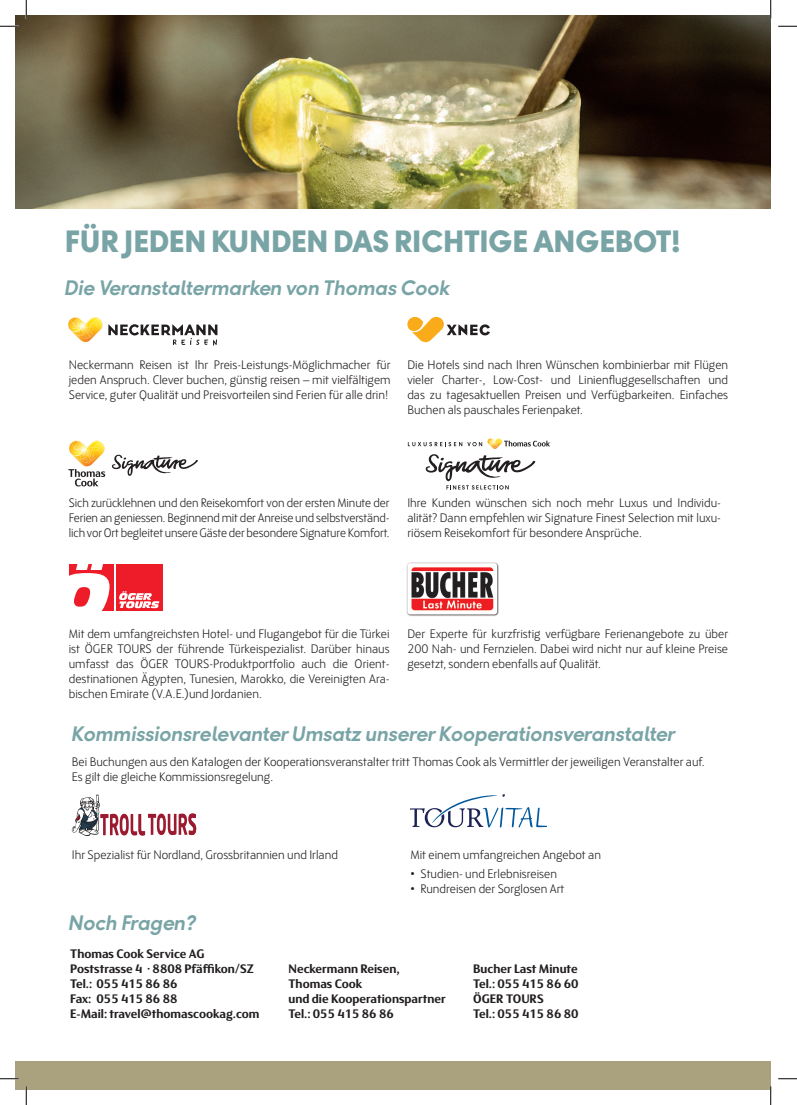
<style>
.page{position:relative;width:797px;height:1105px;background:#fff}
.page>*{position:absolute;margin:0;border:0;box-sizing:border-box;transform-origin:0 0}
.t1{font:900 31.25px "Thomas Headline";color:#79a4a6}
.t2{font:italic 700 21.25px "Thomas Headline";color:#79a4a6}
.t3{font:300 12.5px/15px "FS Blake";color:#231f20;text-align:justify}
.t4{font:700 12.5px/15px "FS Blake";color:#231f20}
</style>
<div class="page">
<img style="left:16px;top:16px;width:754px;height:193px">
<svg style="left:72px;top:795px;width:124px;height:41px"></svg>
<svg style="left:410px;top:794px;width:137px;height:33px"></svg>
<div style="left:16px;top:1061px;width:754px;height:28px;background:#aaa17e"></div>
<svg style="left:68px;top:317px;width:149px;height:29px"></svg>
<svg style="left:68px;top:440px;width:37px;height:46px"></svg>
<svg style="left:112px;top:455px;width:86px;height:21px"></svg>
<svg style="left:408px;top:438px;width:142px;height:52px"></svg>
<div style="left:69px;top:565px;width:94px;height:46px;background:#ee1c28"></div>
<hr style="left:114px;top:565px;width:1px;height:46px;background:#fff">
<svg style="left:119px;top:591px;width:40px;height:17px"></svg>
<svg style="left:69px;top:565px;width:40px;height:46px"></svg>
<img style="left:406px;top:562px;width:93px;height:54px">
<svg style="left:407px;top:317px;width:83px;height:25px"></svg>
<svg style="left:0;top:25px;width:19px;height:2px"></svg>
<svg style="left:778px;top:25px;width:19px;height:2px"></svg>
<svg style="left:0;top:1078px;width:19px;height:1px"></svg>
<svg style="left:778px;top:1078px;width:19px;height:1px"></svg>
<svg style="left:25px;top:0;width:2px;height:19px"></svg>
<svg style="left:25px;top:1086px;width:2px;height:19px"></svg>
<svg style="left:770px;top:0;width:1px;height:19px"></svg>
<svg style="left:770px;top:1086px;width:1px;height:19px"></svg>
<h1 class="t1" style="left:65px;top:222px;width:617px">FÜR JEDEN KUNDEN DAS RICHTIGE ANGEBOT!</h1>
<h2 class="t2" style="left:65px;top:275px;width:387px">Die Veranstaltermarken von Thomas Cook</h2>
<p class="t3" style="left:69px;top:356px;width:323px">Neckermann Reisen ist Ihr Preis-Leistungs-Möglichmacher für jeden Anspruch. Clever buchen, günstig reisen – mit vielfältigem Service, guter Qualität und Preisvorteilen sind Ferien für alle drin!</p>
<p class="t3" style="left:407px;top:356px;width:322px">Die Hotels sind nach Ihren Wünschen kombinierbar mit Flügen vieler Charter-, Low-Cost- und Linienfluggesellschaften und das zu tagesaktuellen Preisen und Verfügbarkeiten. Einfaches Buchen als pauschales Ferienpaket.</p>
<p class="t3" style="left:69px;top:494px;width:322px">Sich zurücklehnen und den Reisekomfort von der ersten Minute der Ferien an geniessen. Beginnend mit der Anreise und selbstverständ&shy;lich vor Ort begleitet unsere Gäste der besondere Signature Komfort.</p>
<p class="t3" style="left:407px;top:494px;width:315px">Ihre Kunden wünschen sich noch mehr Luxus und Individu&shy;alität? Dann empfehlen wir Signature Finest Selection mit luxu&shy;riösem Reisekomfort für besondere Ansprüche.</p>
<p class="t3" style="left:69px;top:626px;width:322px">Mit dem umfangreichsten Hotel- und Flugangebot für die Türkei ist ÖGER TOURS der führende Türkeispezialist. Darüber hinaus umfasst das ÖGER TOURS-Produktportfolio auch die Orient&shy;destinationen Ägypten, Tunesien, Marokko, die Vereinigten Ara&shy;bischen Emirate (V.A.E.)und Jordanien.</p>
<p class="t3" style="left:407px;top:626px;width:322px">Der Experte für kurzfristig verfügbare Ferienangebote zu über 200 Nah- und Fernzielen. Dabei wird nicht nur auf kleine Preise gesetzt, sondern ebenfalls auf Qualität.</p>
<h2 class="t2" style="left:72px;top:721px;width:605px">Kommissionsrelevanter Umsatz unserer Kooperationsveranstalter</h2>
<p class="t3" style="left:72px;top:753px;width:634px">Bei Buchungen aus den Katalogen der Kooperationsveranstalter tritt Thomas Cook als Vermittler der jeweiligen Veranstalter auf.<br>Es gilt die gleiche Kommissionsregelung.</p>
<p class="t3" style="left:72px;top:846px;width:268px">Ihr Spezialist für Nordland, Grossbritannien und Irland</p>
<p class="t3" style="left:410px;top:846px;width:192px">Mit einem umfangreichen Angebot an</p>
<p class="t3" style="left:410px;top:865px;width:148px">• Studien- und Erlebnisreisen</p>
<p class="t3" style="left:410px;top:880px;width:156px">• Rundreisen der Sorglosen Art</p>
<h2 class="t2" style="left:69px;top:910px;width:129px">Noch Fragen?</h2>
<p class="t4" style="left:70px;top:945px;width:191px">Thomas Cook Service AG<br>Poststrasse 4 · 8808 Pfäffikon/SZ<br>Tel.: 055 415 86 86<br>Fax: 055 415 86 88<br>E-Mail: travel@thomascookag.com</p>
<p class="t4" style="left:288px;top:960px;width:159px">Neckermann Reisen,<br>Thomas Cook<br>und die Kooperationspartner<br>Tel.: 055 415 86 86</p>
<p class="t4" style="left:473px;top:960px;width:107px">Bucher Last Minute<br>Tel.: 055 415 86 60<br>ÖGER TOURS<br>Tel.: 055 415 86 80</p>
</div>
